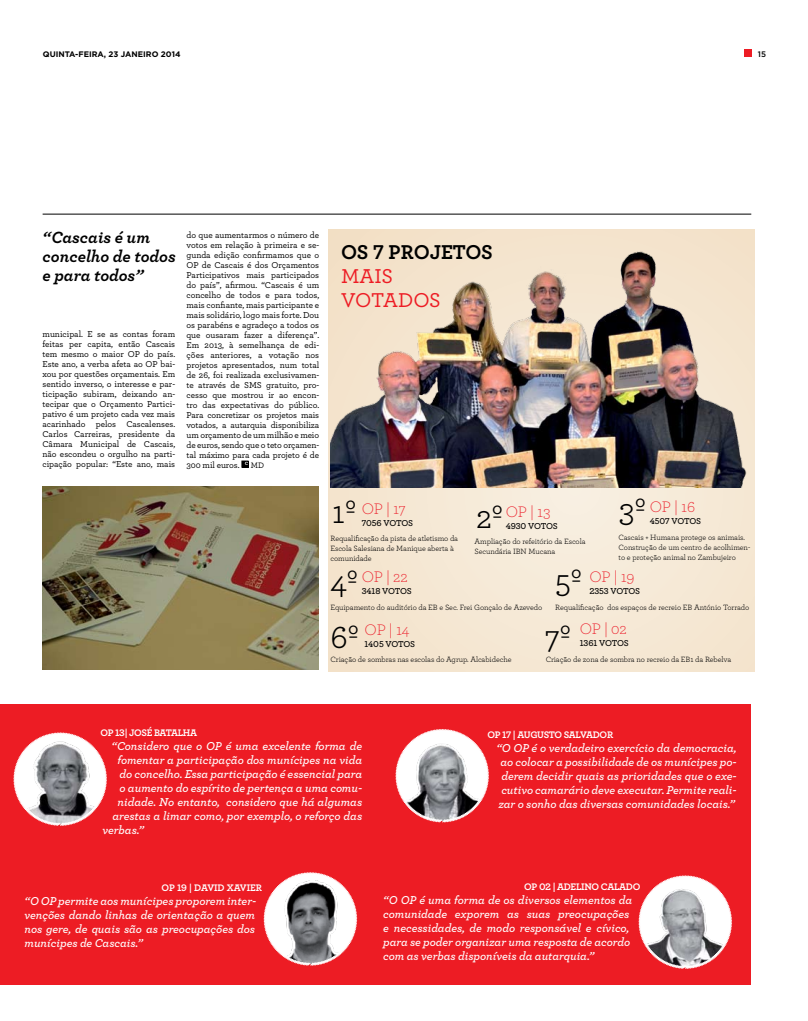
<style>
.page{position:relative;width:808px;height:1021px;background:#fff}
.page>*{position:absolute;margin:0;border:0;box-sizing:border-box;transform-origin:0 0}
.t1{font:33.6px "Archer";letter-spacing:-.015em;color:#000}
.t2{font:700 21px "Archer";color:#000}
.t3{font:500 21px/24px "Archer";color:#ed1c24}
.t4{font:italic 700 17px/19px "Archer";color:#000}
.t5{font:300 16px "Archer";color:#ec202c}
.t6{font:italic 600 12px/14px "Archer";letter-spacing:-.005em;color:#fff;text-align:justify}
.t7{font:700 10px "Archer";letter-spacing:-.03em;color:#fff}
.t8{font:500 9px/10px "Archer";letter-spacing:-.01em;color:#000;text-align:justify}
.t9{font:600 9px "Archer";letter-spacing:-.03em;color:#000}
.t10{font:8px/10px "Archer";letter-spacing:-.02em;color:#000}
.t11{font:700 8px "Gotham";color:#000}
.t12{font:500 8px "Gotham";color:#000}
.s1{font-size:8.3px}
</style>
<div class="page">
<div style="left:328px;top:229px;width:427px;height:442px;background:#f5e8d5"></div>
<img style="left:330px;top:242px;width:422px;height:245px">
<div style="left:241px;top:460px;width:8px;height:8px;border:1px solid #000"></div>
<svg style="left:242px;top:461px;width:6px;height:6px"></svg>
<div style="left:0;top:703px;width:751px;height:281px;background:#ed1c24"></div>
<svg style="left:263px;top:872px;width:95px;height:94px"></svg>
<svg style="left:13px;top:732px;width:94px;height:94px"></svg>
<svg style="left:638px;top:875px;width:94px;height:94px"></svg>
<svg style="left:395px;top:729px;width:94px;height:94px"></svg>
<img style="left:43px;top:486px;width:276px;height:183px">
<div style="left:744px;top:49px;width:7px;height:8px;background:#ed1c24"></div>
<hr style="left:43px;top:214px;width:708px;height:1px;background:#000">
<p class="t11" style="left:43px;top:48px;width:139px">QUINTA-FEIRA, 23 JANEIRO 2014</p>
<p class="t12" style="left:758px;top:49px;width:9px">15</p>
<h3 class="t4" style="left:43px;top:226px;width:135px">“Cascais é um concelho de todos e para todos”</h3>
<p class="t8" style="left:43px;top:328px;width:134px">municipal. E se as contas foram feitas per capita, então Cascais tem mesmo o maior OP do país.<br>Este ano, a verba afeta ao OP bai&shy;xou por questões orçamentais. Em sentido inverso, o interesse e par&shy;ticipação subiram, deixando an&shy;tecipar que o Orçamento Partici&shy;pativo é um projeto cada vez mais acarinhado pelos Cascalenses.<br>Carlos Carreiras, presidente da Câmara Municipal de Cascais, não escondeu o orgulho na parti&shy;cipação popular: “Este ano, mais</p>
<p class="t8" style="left:187px;top:229px;width:134px">do que aumentarmos o número de votos em relação à primeira e se&shy;gunda edição confirmamos que o OP de Cascais é dos Orçamentos Participativos mais participados do país”, afirmou. “Cascais é um concelho de todos e para todos, mais confiante, mais participante e mais solidário, logo mais forte. Dou os parabéns e agradeço a todos os que ousaram fazer a diferença”.<br>Em 2013, à semelhança de edi&shy;ções anteriores, a votação nos projetos apresentados, num total de 26, foi realizada exclusivamen&shy;te através de SMS gratuito, pro&shy;cesso que mostrou ir ao encon&shy;tro das expectativas do público.<br>Para concretizar os projetos mais votados, a autarquia disponibiliza um orçamento de um milhão e meio de euros, sendo que o teto orçamen&shy;tal máximo para cada projeto é de 300 mil euros. <span class="s1">MD</span></p>
<h2 class="t2" style="left:341px;top:236px;width:87px">OS 7 PROJETO</h2>
<h2 class="t2" style="left:481px;top:236px;width:13px">S</h2>
<h2 class="t3" style="left:341px;top:263px;width:16px">mais votados</h2>
<h1 class="t1" style="left:619px;top:486px;width:29px">3º</h1>
<h1 class="t1" style="left:476px;top:493px;width:29px">2º</h1>
<h3 class="t5" style="left:650px;top:496px;width:47px">OP | 16</h3>
<h1 class="t1" style="left:332px;top:489px;width:26px">1º</h1>
<h3 class="t5" style="left:506px;top:501px;width:46px">OP | 13</h3>
<p class="t9" style="left:506px;top:519px;width:54px">4930 VOTOS</p>
<p class="t10" style="left:475px;top:536px;width:112px">Ampliação do refeitório da Escola<br>Secundária IBN</p>
<h3 class="t5" style="left:362px;top:498px;width:45px">OP | 17</h3>
<p class="t9" style="left:362px;top:516px;width:53px">7056 VOTOS</p>
<p class="t10" style="left:331px;top:533px;width:129px">Requalificação da pista de atletismo da<br>Escola Salesiana de Manique aberta à comunidade</p>
<p class="t9" style="left:650px;top:514px;width:53px">4507 VOTOS</p>
<p class="t10" style="left:619px;top:532px;width:133px">Cascais + Humana protege os animais.<br>Construção de um centro de acolhimen&shy;to e proteção animal no Zambujeiro</p>
<p class="t10" style="left:528px;top:546px;width:28px">Mucana</p>
<h1 class="t1" style="left:555px;top:557px;width:29px">5º</h1>
<h3 class="t5" style="left:580px;top:618px;width:48px">OP | 02</h3>
<p class="t9" style="left:580px;top:636px;width:50px">1361 VOTOS</p>
<p class="t10" style="left:546px;top:654px;width:187px">Criação de zona de sombra no recreio da EB 1 da Rebelva</p>
<h1 class="t1" style="left:331px;top:559px;width:29px">4º</h1>
<h3 class="t5" style="left:589px;top:566px;width:47px">OP | 19</h3>
<h3 class="t5" style="left:362px;top:566px;width:47px">OP | 22</h3>
<p class="t9" style="left:362px;top:584px;width:52px">3418 VOTOS</p>
<p class="t10" style="left:331px;top:602px;width:213px">Equipamento do auditório da EB e Sec. Frei Gonçalo de Azevedo</p>
<p class="t9" style="left:589px;top:584px;width:52px">2353 VOTOS</p>
<p class="t10" style="left:555px;top:601px;width:195px">Requalificação dos espaços de recreio EB António Torrado</p>
<h3 class="t5" style="left:365px;top:619px;width:46px">OP | 14</h3>
<p class="t9" style="left:365px;top:637px;width:52px">1405 VOTOS</p>
<p class="t10" style="left:331px;top:654px;width:182px">Criação de sombras nas escolas do Agrup. Alcabideche</p>
<h1 class="t1" style="left:545px;top:613px;width:28px">7º</h1>
<h1 class="t1" style="left:331px;top:613px;width:30px">6º</h1>
<p class="t7" style="left:100px;top:725px;width:67px">OP 13| JOSÉ BATALHA</p>
<h3 class="t6" style="left:111px;top:738px;width:252px">“Considero que o OP é uma excelente forma de</h3>
<h3 class="t6" style="left:117px;top:752px;width:246px">fomentar a participação dos munícipes na vida</h3>
<h3 class="t6" style="left:119px;top:766px;width:244px">do concelho. Essa participação é essencial para</h3>
<h3 class="t6" style="left:119px;top:780px;width:244px">o aumento do espírito de pertença a uma comu-</h3>
<h3 class="t6" style="left:117px;top:794px;width:246px">nidade. No entanto, considero que há algumas</h3>
<h3 class="t6" style="left:112px;top:808px;width:251px">arestas a limar como, por exemplo, o reforço das</h3>
<h3 class="t6" style="left:102px;top:822px;width:43px">verbas.”</h3>
<p class="t7" style="left:161px;top:879px;width:40px">OP 19 | DAVI</p>
<p class="t7" style="left:218px;top:879px;width:23px">D XAVIE</p>
<p class="t7" style="left:256px;top:879px;width:8px">R</p>
<h3 class="t6" style="left:24px;top:893px;width:233px">“O OP permite aos munícipes proporem inter&shy;venções dando linhas de orientação a quem nos gere, de quais são as preocupações dos munícipes de Cascais.”</h3>
<p class="t7" style="left:487px;top:726px;width:45px">OP 17 | AUGU</p>
<p class="t7" style="left:544px;top:726px;width:27px">STO SALVA</p>
<p class="t7" style="left:593px;top:726px;width:22px">DOR</p>
<h3 class="t6" style="left:496px;top:740px;width:242px">“O OP é o verdadeiro exercício da democracia, ao colocar a possibilidade de os munícipes po&shy;derem decidir quais as prioridades que o exe&shy;cutivo camarário deve executar. Permite reali&shy;zar o sonho das diversas comunidades locais.”</h3>
<p class="t7" style="left:524px;top:879px;width:53px">OP 02 | ADELINO</p>
<p class="t7" style="left:601px;top:879px;width:39px">CALADO</p>
<h3 class="t6" style="left:383px;top:892px;width:250px;text-align:left">“O OP é uma forma de os diversos elementos da comunidade exporem as suas preocupações e necessidades, de modo responsável e cívico, para se poder organizar uma resposta de acordo com as verbas disponíveis da autarquia.”</h3>
</div>
